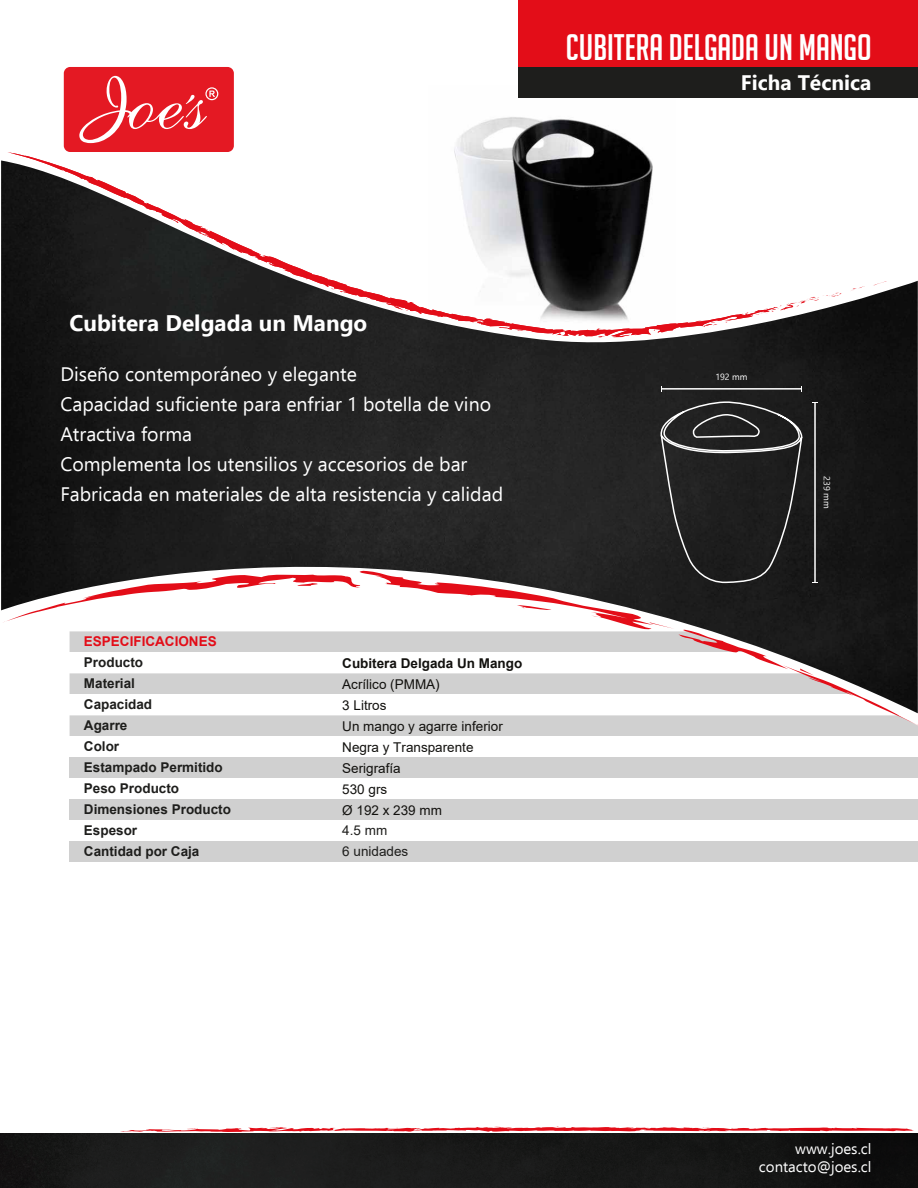
<style>
.page{position:relative;width:918px;height:1188px;background:#fff}
.page>*{position:absolute;margin:0;border:0;box-sizing:border-box;transform-origin:0 0}
.t1{font:36px "Big Noodle Titling";color:#fff}
.t2{font:700 22.5px "Ebrima";color:#fff}
.t3{font:700 21px "Ebrima";color:#fff}
.t4{font:19.5px/30px "Ebrima";color:#fff}
.t5{font:15px/18px "Ebrima";color:#fff;text-align:right}
.t6{font:700 13.5px/21px "Arial";color:#1e1e1c}
.t7{font:13.5px/21px "Arial";color:#12110e}
.t8{font:700 13.5px "Arial";color:#12110e}
.t9{font:700 13.5px "Arial";color:#e30d18}
.t10{font:13.5px/21px "Arial";color:#1e1e1c}
.t11{font:9px "Ebrima";color:#fff}
.t12{font:8.85px "Ebrima";color:#fff}
</style>
<div class="page">
<div style="left:70px;top:757px;width:848px;height:21px;background:#d0d0d0"></div>
<div style="left:70px;top:799px;width:848px;height:21px;background:#d0d0d0"></div>
<div style="left:70px;top:841px;width:848px;height:21px;background:#d0d0d0"></div>
<img style="left:454px;top:86px;width:189px;height:66px">
<img style="left:0;top:1133px;width:918px;height:55px">
<svg style="left:120px;top:1127px;width:794px;height:5px"></svg>
<div style="left:64px;top:67px;width:170px;height:85px;background:#e41923;border-radius:6px"></div>
<svg style="left:79px;top:76px;width:139px;height:67px"></svg>
<div style="left:519px;top:0;width:399px;height:67px;background:#e30d18"></div>
<div style="left:519px;top:67px;width:399px;height:31px;background:#1e1e1c"></div>
<img style="left:1px;top:160px;width:917px;height:451px">
<svg style="left:872px;top:281px;width:15px;height:5px"></svg>
<svg style="left:850px;top:286px;width:16px;height:5px"></svg>
<svg style="left:778px;top:293px;width:64px;height:22px"></svg>
<svg style="left:5px;top:152px;width:773px;height:185px"></svg>
<hr style="left:661px;top:388px;width:141px;height:2px;background:#fff">
<svg style="left:2px;top:401px;width:916px;height:335px"></svg>
<h1 class="t1" style="left:566px;top:28px;width:307px">CUBITERA DELGADA UN MANGO</h1>
<p class="t3" style="left:741px;top:67px;width:132px">Ficha Técnica</p>
<p class="t2" style="left:69px;top:307px;width:299px">Cubitera Delgada un Mango</p>
<p class="t4" style="left:60px;top:359px;width:444px">Diseño contemporáneo y elegante<br>Capacidad suficiente para enfriar 1 botella de vino Atractiva forma<br>Complementa los utensilios y accesorios de bar Fabricada en materiales de alta resistencia y calidad</p>
<p class="t9" style="left:84px;top:632px;width:134px">ESPECIFICACIONES</p>
<p class="t6" style="left:84px;top:652px;width:149px">Producto<br>Material<br>Capacidad<br>Agarre<br>Color<br>Estampado Permitido<br>Peso Producto<br>Dimensiones Producto<br>Espesor<br>Cantidad por Caja</p>
<p class="t8" style="left:342px;top:653px;width:182px">Cubitera Delgada Un Mango</p>
<p class="t7" style="left:342px;top:673px;width:162px">Acrílico (PMMA)<br>3 Litros<br>Un mango y agarre inferior<br>Negra y Transparente<br>Serigrafía<br>530 grs<br>Ø 192 x 239 mm</p>
<p class="t10" style="left:342px;top:820px;width:68px">4.5 mm<br>6 unidades</p>
<p class="t11" style="left:715px;top:370px;width:34px">192 mm</p>
<p class="t12" style="left:833px;top:476px;width:34px;rotate:90deg">239 mm</p>
<p class="t5" style="left:759px;top:1139px;width:114px">www.joes.cl contacto@joes.cl</p>
</div>
